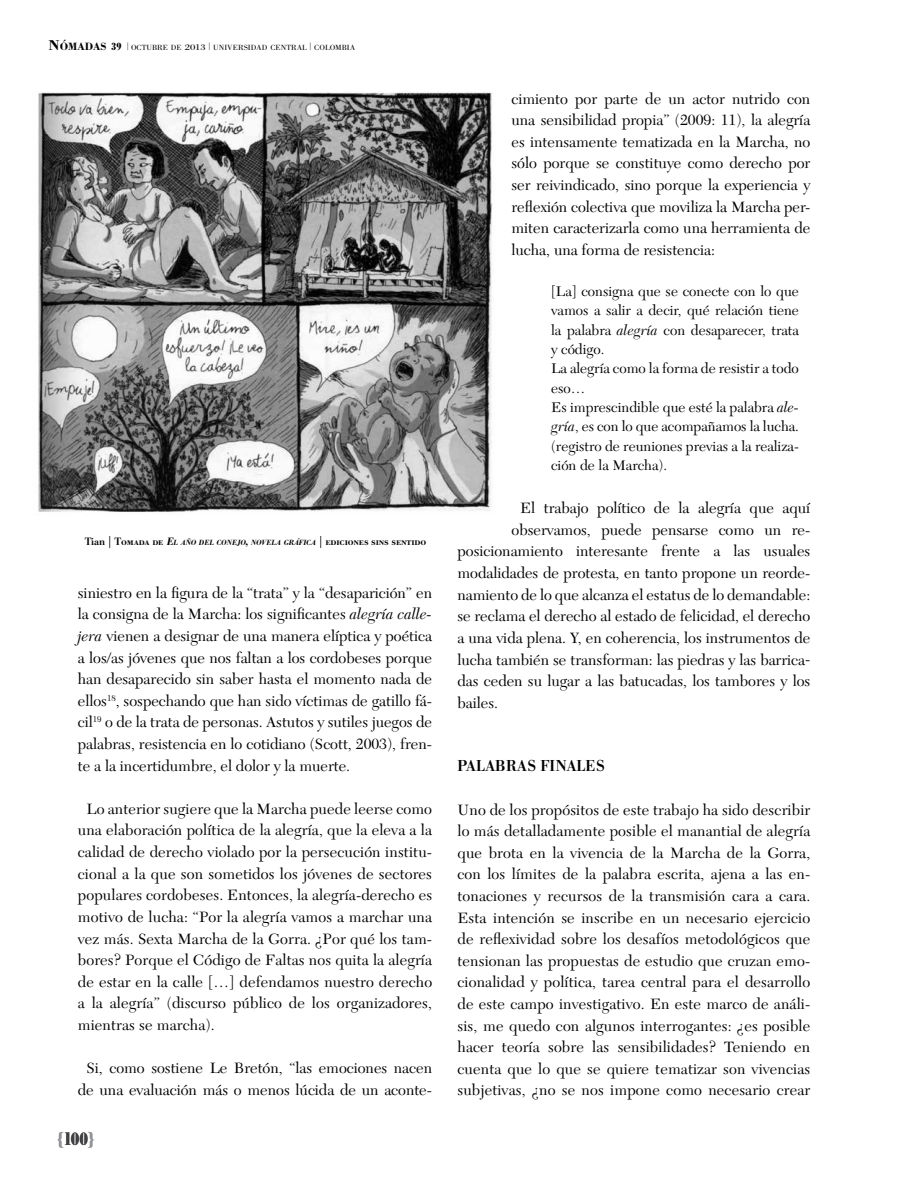
<style>
.page{position:relative;width:915px;height:1191px;background:#fff}
.page>*{position:absolute;margin:0;border:0;box-sizing:border-box;transform-origin:0 0}
.t1{font:700 condensed 18px "Bodoni BE";color:#414042}
.t2{font:15.6px/21.6px "New Caledonia LT Std";color:#000;text-align:justify}
.t3{font:500 15.6px "Bodoni BE";letter-spacing:.02em;color:#000;scale:.95 1}
.t4{font:14.55px/19.4px "New Caledonia LT Std";color:#000}
.t5{font:10.5px "Bodoni BE Medium SC";letter-spacing:-.01em;color:#000}
.t6{font:7.8px "Bodoni";color:#000;scale:1.09 1}
.s1{font-weight:700;font-size:14.7px}
.s2{font-weight:700;font-size:10.95px}
.s3{font-family:"Bodoni BE";font-weight:700;font-stretch:condensed;font-size:10.5px}
.s4{font-size:11.1px}
.s5{font-size:8.55px}
.s6{font-family:"Bodoni BE";font-weight:500}
.s7{font-family:"Bodoni BE";font-weight:500;font-size:12px}
.s8{font-family:"Bodoni BE";font-weight:500;font-style:italic}
.s9{font-family:"Bodoni BE";font-weight:500;font-style:italic;font-size:7.35px}
.s10{font-style:italic}
.s11{color:#939598}
</style>
<div class="page">
<img style="left:38px;top:91px;width:454px;height:421px">
<p class="t6" style="left:48px;top:43px;width:283px"><span class="s1">N</span><span class="s2">ÓMADAS</span> <span class="s3">39</span> <span class="s4">|</span> OCTUBRE DE <span class="s5">2013</span> <span class="s4">|</span> UNIVERSIDAD CENTRAL <span class="s4">|</span> COLOMBIA</p>
<p class="t5" style="left:85px;top:535px;width:342px"><span class="s6">TIAN</span> <span class="s7">|</span> Tomada de <span class="s8">E</span><span class="s9">L AÑO DEL CONEJO</span><span class="s8">,</span> <span class="s9">NOVELA GRÁFICA</span> <span class="s7">|</span> ediciones sins sentido</p>
<p class="t2" style="left:78px;top:582px;width:355px">siniestro en la figura de la “trata” y la “desaparición” en la consigna de la Marcha: los significantes <span class="s10">alegría calle&shy;jera</span> vienen a designar de una manera elíptica y poética a los/as jóvenes que nos faltan a los cordobeses porque han desaparecido sin saber hasta el momento nada de ellos<sup>18</sup>, sospechando que han sido víctimas de gatillo fá&shy;cil<sup>19</sup> o de la trata de personas. Astutos y sutiles juegos de palabras, resistencia en lo cotidiano (Scott, 2003), fren&shy;te a la incertidumbre, el dolor y la muerte.</p>
<p class="t2" style="left:78px;top:798px;width:355px;text-indent:9px">Lo anterior sugiere que la Marcha puede leerse como una elaboración política de la alegría, que la eleva a la calidad de derecho violado por la persecución institu&shy;cional a la que son sometidos los jóvenes de sectores populares cordobeses. Entonces, la alegría-derecho es motivo de lucha: “Por la alegría vamos a marchar una vez más. Sexta Marcha de la Gorra. ¿Por qué los tam&shy;bores? Porque el Código de Faltas nos quita la alegría de estar en la calle […] defendamos nuestro derecho a la alegría” (discurso público de los organizadores, mientras se marcha).</p>
<p class="t2" style="left:78px;top:1057px;width:355px;text-align:center">Si, como sostiene Le Bretón, “las emociones nacen de una evaluación más o menos lúcida de un aconte-</p>
<p class="t1" style="left:57px;top:1128px;width:39px"><span class="s11">{</span>100<span class="s11">}</span></p>
<p class="t2" style="left:511px;top:88px;width:300px">cimiento por parte de un actor nutrido con una sensibilidad propia” (2009: 11), la alegría es intensamente tematizada en la Marcha, no sólo porque se constituye como derecho por ser reivindicado, sino porque la experiencia y reflexión colectiva que moviliza la Marcha per&shy;miten caracterizarla como una herramienta de lucha, una forma de resistencia:</p>
<p class="t4" style="left:551px;top:282px;width:249px">[La] consigna que se conecte con lo que vamos a salir a decir, qué relación tiene la palabra <span class="s10">alegría</span> con desaparecer, trata y código.<br>La alegría como la forma de resistir a todo eso…<br>Es imprescindible que esté la palabra <span class="s10">ale&shy;gría</span>, es con lo que acompañamos la lucha. (registro de reuniones previas a la realiza&shy;ción de la Marcha).</p>
<p class="t2" style="left:520px;top:497px;width:291px">El trabajo político de la alegría que aquí</p>
<p class="t2" style="left:511px;top:519px;width:300px">observamos, puede pensarse como un re-</p>
<p class="t2" style="left:457px;top:541px;width:354px">posicionamiento interesante frente a las usuales</p>
<p class="t2" style="left:457px;top:562px;width:354px">modalidades de protesta, en tanto propone un reorde-</p>
<p class="t2" style="left:457px;top:584px;width:354px">namiento de lo que alcanza el estatus de lo demandable:</p>
<p class="t2" style="left:457px;top:605px;width:354px">se reclama el derecho al estado de felicidad, el derecho</p>
<p class="t2" style="left:457px;top:627px;width:354px">a una vida plena. Y, en coherencia, los instrumentos de</p>
<p class="t2" style="left:457px;top:649px;width:354px">lucha también se transforman: las piedras y las barrica-</p>
<p class="t2" style="left:457px;top:670px;width:354px">das ceden su lugar a las batucadas, los tambores y los</p>
<p class="t2" style="left:457px;top:692px;width:42px">bailes.</p>
<p class="t3" style="left:457px;top:757px;width:153px">PALABRAS FINALES</p>
<p class="t2" style="left:457px;top:799px;width:354px">Uno de los propósitos de este trabajo ha sido describir lo más detalladamente posible el manantial de alegría que brota en la vivencia de la Marcha de la Gorra, con los límites de la palabra escrita, ajena a las en&shy;tonaciones y recursos de la transmisión cara a cara.<br>Esta intención se inscribe en un necesario ejercicio de reflexividad sobre los desafíos metodológicos que tensionan las propuestas de estudio que cruzan emo&shy;cionalidad y política, tarea central para el desarrollo de este campo investigativo. En este marco de análi&shy;sis, me quedo con algunos interrogantes: ¿es posible hacer teoría sobre las sensibilidades? Teniendo en cuenta que lo que se quiere tematizar son vivencias subjetivas, ¿no se nos impone como necesario crear</p>
</div>
